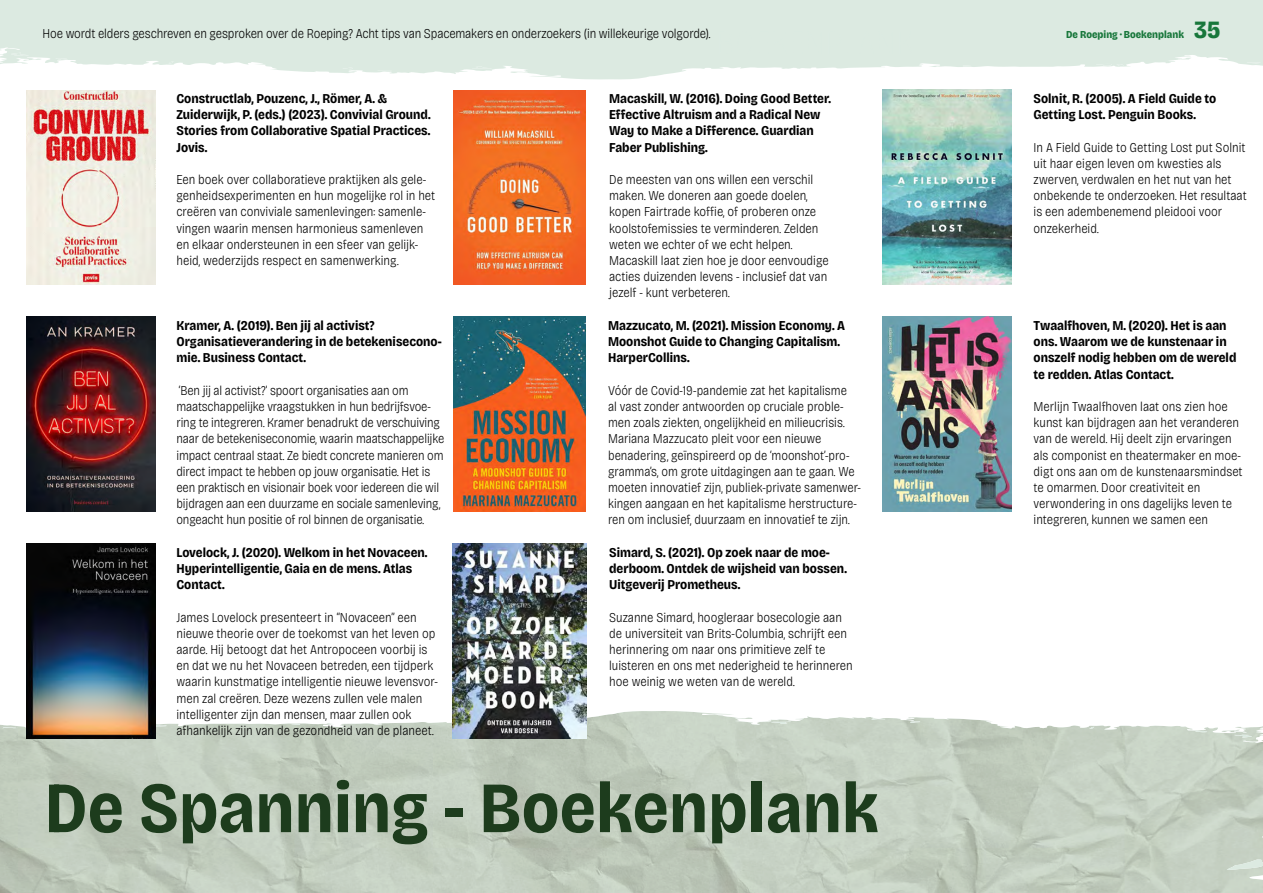
<style>
.page{position:relative;width:1263px;height:893px;background:#fff}
.page>*{position:absolute;margin:0;border:0;box-sizing:border-box;transform-origin:0 0}
.t1{font:700 semi-condensed 72px "Bricolage Grotesque 24 pt";color:#1d3c1d}
.t2{font:800 semi-condensed 24.75px "Bricolage Grotesque 24 pt";color:#18773b}
.t3{font:200 semi-condensed 13.5px/16.2px "Bricolage Grotesque 24 pt";color:#000}
.t4{font:700 semi-condensed 13.5px/16.2px "Bricolage Grotesque 24 pt";color:#000}
.t5{font:800 semi-condensed 10.65px "Bricolage Grotesque 24 pt";color:#18773b}
</style>
<div class="page">
<svg style="left:0;top:711px;width:1263px;height:182px;background:#c4cec0"></svg>
<img style="left:155px;top:711px;width:500px;height:16px">
<svg style="left:0;top:0;width:1263px;height:80px;fill:#dceae1"></svg>
<img style="left:27px;top:90px;width:128px;height:194px">
<img style="left:27px;top:317px;width:128px;height:194px">
<img style="left:453px;top:90px;width:133px;height:194px">
<img style="left:27px;top:544px;width:128px;height:194px">
<img style="left:453px;top:544px;width:134px;height:194px">
<img style="left:882px;top:317px;width:129px;height:194px">
<img style="left:882px;top:89px;width:129px;height:195px">
<img style="left:454px;top:317px;width:132px;height:194px">
<p class="t3" style="left:43px;top:25px;width:669px">Hoe wordt elders geschreven en gesproken over de Roeping? Acht tips van Spacemakers en onderzoekers (in willekeurige volgorde).</p>
<p class="t4" style="left:176px;top:90px;width:256px">Constructlab, Pouzenc, J., Römer, A. &amp; Zuiderwijk, P. (eds.) (2023). Convivial Ground.<br>Stories from Collaborative Spatial Practices.<br>Jovis.</p>
<p class="t3" style="left:176px;top:171px;width:260px">Een boek over collaboratieve praktijken als gele&shy;genheidsexperimenten en hun mogelijke rol in het creëren van conviviale samenlevingen: samenle&shy;vingen waarin mensen harmonieus samenleven en elkaar ondersteunen in een sfeer van gelijk&shy;heid, wederzijds respect en samenwerking.</p>
<p class="t4" style="left:176px;top:317px;width:267px">Kramer, A. (2019). Ben jij al activist?<br>Organisatieverandering in de betekenisecono&shy;mie. Business Contact.</p>
<p class="t3" style="left:176px;top:381px;width:269px">‘Ben jij al activist?’ spoort organisaties aan om maatschappelijke vraagstukken in hun bedrijfsvoe&shy;ring te integreren. Kramer benadrukt de verschuiving naar de betekeniseconomie, waarin maatschappelijke impact centraal staat. Ze biedt concrete manieren om direct impact te hebben op jouw organisatie. Het is een praktisch en visionair boek voor iedereen die wil bijdragen aan een duurzame en sociale samenleving, ongeacht hun positie of rol binnen de organisatie.</p>
<p class="t4" style="left:176px;top:543px;width:252px">Lovelock, J. (2020). Welkom in het Novaceen.<br>Hyperintelligentie, Gaia en de mens. Atlas<br>Contact.</p>
<p class="t3" style="left:176px;top:608px;width:263px">James Lovelock presenteert in “Novaceen” een nieuwe theorie over de toekomst van het leven op aarde. Hij betoogt dat het Antropoceen voorbij is en dat we nu het Novaceen betreden, een tijdperk waarin kunstmatige intelligentie nieuwe levensvor&shy;men zal creëren. Deze wezens zullen vele malen intelligenter zijn dan mensen, maar zullen ook afhankelijk zijn van de gezondheid van de planeet.</p>
<p class="t4" style="left:609px;top:90px;width:223px">Macaskill, W. (2016). Doing Good Better.<br>Effective Altruism and a Radical New<br>Way to Make a Difference. Guardian<br>Faber Publishing.</p>
<p class="t3" style="left:609px;top:171px;width:221px">De meesten van ons willen een verschil maken. We doneren aan goede doelen, kopen Fairtrade koffie, of proberen onze koolstofemissies te verminderen. Zelden weten we echter of we echt helpen.<br>Macaskill laat zien hoe je door eenvoudige acties duizenden levens - inclusief dat van jezelf - kunt verbeteren.</p>
<p class="t4" style="left:608px;top:317px;width:239px">Mazzucato, M. (2021). Mission Economy. A<br>Moonshot Guide to Changing Capitalism.<br>HarperCollins.</p>
<p class="t3" style="left:608px;top:381px;width:254px">Vóór de Covid-19-pandemie zat het kapitalisme<br>al vast zonder antwoorden op cruciale proble&shy;men zoals ziekten, ongelijkheid en milieucrisis.<br>Mariana Mazzucato pleit voor een nieuwe benadering, geïnspireerd op de ‘moonshot’-pro&shy;gramma’s, om grote uitdagingen aan te gaan. We moeten innovatief zijn, publiek-private samenwer&shy;kingen aangaan en het kapitalisme herstructure&shy;ren om inclusief, duurzaam en innovatief te zijn.</p>
<p class="t4" style="left:609px;top:543px;width:239px">Simard, S. (2021). Op zoek naar de moe&shy;derboom. Ontdek de wijsheid van bossen.<br>Uitgeverij Prometheus.</p>
<p class="t3" style="left:609px;top:608px;width:245px">Suzanne Simard, hoogleraar bosecologie aan de universiteit van Brits-Columbia, schrijft een herinnering om naar ons primitieve zelf te luisteren en ons met nederigheid te herinneren hoe weinig we weten van de wereld.</p>
<h1 class="t1" style="left:45px;top:751px;width:836px">De Spanning - Boekenplank</h1>
<p class="t5" style="left:1066px;top:26px;width:119px">De Roeping · Boekenplank</p>
<h2 class="t2" style="left:1194px;top:10px;width:28px">35</h2>
<p class="t4" style="left:1033px;top:90px;width:184px">Solnit, R. (2005). A Field Guide to<br>Getting Lost. Penguin Books.</p>
<p class="t3" style="left:1033px;top:138px;width:215px">In A Field Guide to Getting Lost put Solnit uit haar eigen leven om kwesties als zwerven, verdwalen en het nut van het onbekende te onderzoeken. Het resultaat is een adembenemend pleidooi voor onzekerheid.</p>
<p class="t4" style="left:1033px;top:317px;width:204px">Twaalfhoven, M. (2020). Het is aan ons. Waarom we de kunstenaar in onszelf nodig hebben om de wereld te redden. Atlas Contact.</p>
<p class="t3" style="left:1033px;top:398px;width:211px">Merlijn Twaalfhoven laat ons zien hoe kunst kan bijdragen aan het veranderen van de wereld. Hij deelt zijn ervaringen als componist en theatermaker en moe&shy;digt ons aan om de kunstenaarsmindset te omarmen. Door creativiteit en verwondering in ons dagelijks leven te integreren, kunnen we samen een</p>
</div>
